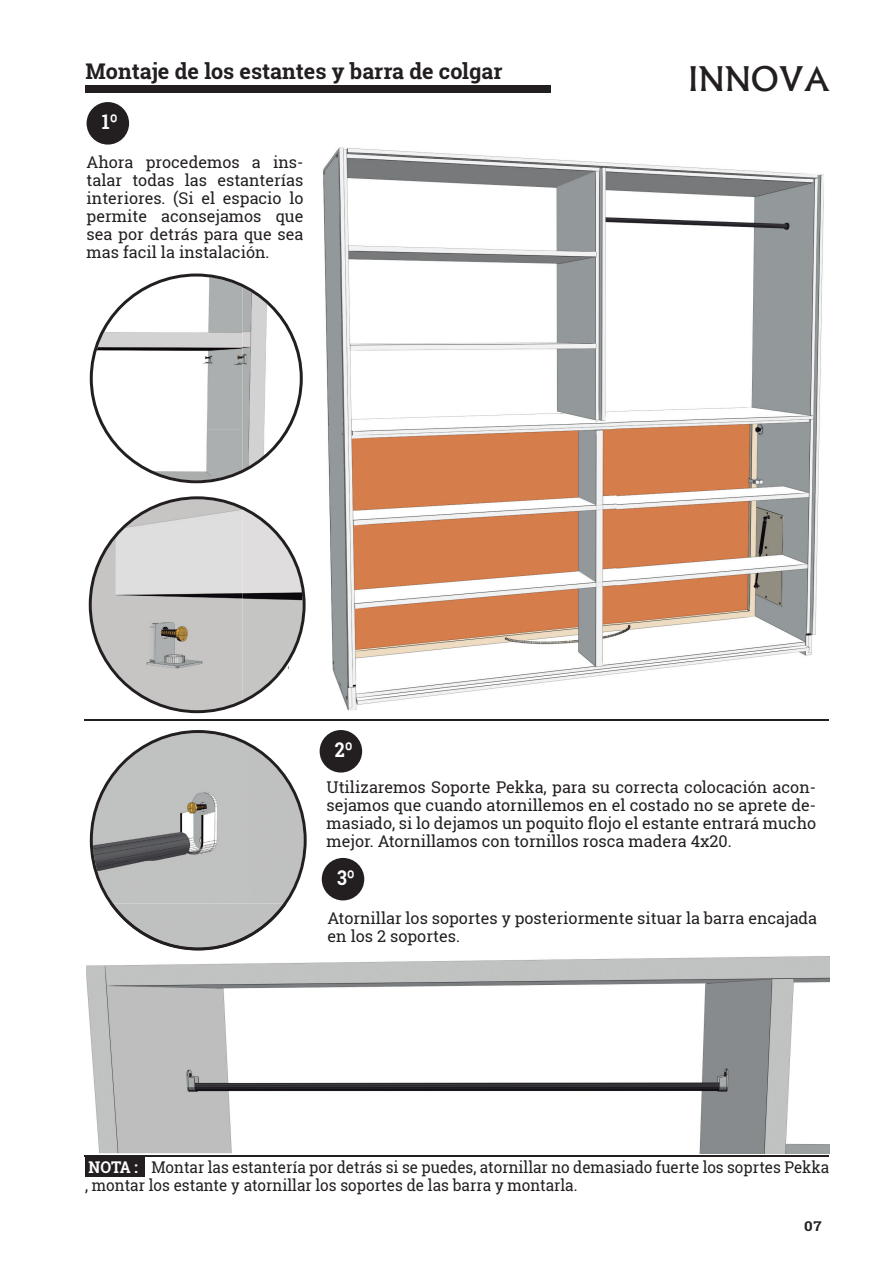
<style>
.page{position:relative;width:893px;height:1263px;background:#fff}
.page>*{position:absolute;margin:0;border:0;box-sizing:border-box;transform-origin:0 0}
.t1{font:500 32.4px "Albertus";color:#231f20}
.t2{font:700 21.6px "Roboto Slab";color:#231f20}
.t3{font:700 20.25px "Roboto Slab";color:#fff;scale:.89 1}
.t4{font:16.2px/18px "Roboto Slab";color:#231f20;text-align:justify}
.t5{font:16.2px/18px "Roboto Slab";color:#231f20;scale:.94 1}
.t6{font:700 13.5px "Roboto Slab";color:#231f20;scale:1.11 1}
.s1{font-weight:700;color:#fff}
</style>
<div class="page">
<svg style="left:85px;top:1155px;width:60px;height:22px"></svg>
<hr style="left:84px;top:719px;width:745px;height:2px;background:#231f20">
<div style="left:85px;top:86px;width:466px;height:7px;background:#231f20"></div>
<img style="left:323px;top:147px;width:501px;height:563px">
<svg style="left:90px;top:273px;width:213px;height:210px"></svg>
<svg style="left:89px;top:496px;width:217px;height:217px"></svg>
<hr style="left:84px;top:1156px;width:745px;height:1px;background:#231f20">
<svg style="left:90px;top:730px;width:217px;height:173px;fill:#c0c1c1"></svg>
<img style="left:86px;top:950px;width:744px;height:203px">
<img style="left:109px;top:903px;width:178px;height:47px">
<div style="left:87px;top:102px;width:42px;height:43px;background:#231f20;border-radius:50%"></div>
<div style="left:320px;top:730px;width:42px;height:42px;background:#231f20;border-radius:50%"></div>
<div style="left:322px;top:858px;width:42px;height:42px;background:#231f20;border-radius:50%"></div>
<h2 class="t2" style="left:86px;top:56px;width:418px">Montaje de los estantes y barra de colgar</h2>
<h1 class="t1" style="left:688px;top:59px;width:143px">INNOVA</h1>
<p class="t3" style="left:102px;top:108px;width:19px">1º</p>
<p class="t4" style="left:87px;top:153px;width:218px">Ahora procedemos a ins&shy;talar todas las estanterías interiores. (Si el espacio lo permite aconsejamos que sea por detrás para que sea mas facil la instalación.</p>
<p class="t3" style="left:335px;top:736px;width:22px">2º</p>
<p class="t4" style="left:327px;top:778px;width:491px">Utilizaremos Soporte Pekka, para su correcta colocación acon&shy;sejamos que cuando atornillemos en el costado no se aprete de&shy;masiado, si lo dejamos un poquito flojo el estante entrará mucho mejor. Atornillamos con tornillos rosca madera 4x20.</p>
<p class="t3" style="left:337px;top:864px;width:22px">3º</p>
<p class="t4" style="left:328px;top:909px;width:491px">Atornillar los soportes y posteriormente situar la barra encajada en los 2 soportes.</p>
<p class="t5" style="left:85px;top:1158px;width:793px"><span class="s1">NOTA :</span> Montar las estantería por detrás si se puedes, atornillar no demasiado fuerte los soprtes Pekka , montar los estante y atornillar los soportes de las barra y montarla.</p>
<p class="t6" style="left:804px;top:1217px;width:17px">07</p>
</div>
